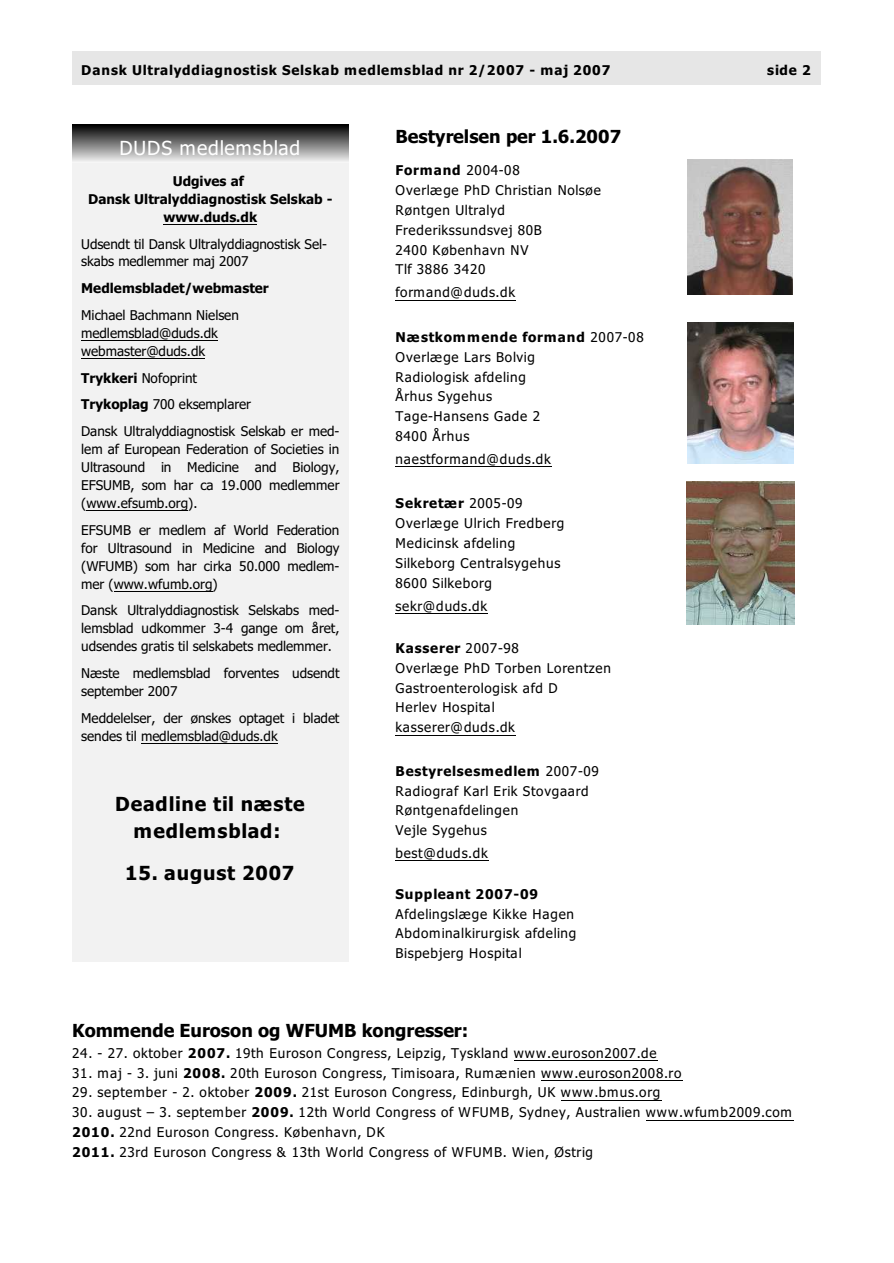
<style>
.page{position:relative;width:894px;height:1263px;background:#fff}
.page>*{position:absolute;margin:0;border:0;box-sizing:border-box;transform-origin:0 0}
.t1{font:700 19.5px/27.8px "Tahoma";letter-spacing:.045em;color:#000;text-align:center}
.t2{font:19.5px "Tahoma";letter-spacing:.04em;color:#fff}
.t3{font:700 18px "Tahoma";color:#000}
.t4{font:13.5px/19.8px "Tahoma";letter-spacing:.04em;color:#000}
.t5{font:13.5px/19.8px "Tahoma";letter-spacing:.06em;color:#000}
.t6{font:13.5px/17.9px "Tahoma";color:#000}
.t7{font:13.5px "Tahoma";letter-spacing:.065em;color:#000}
.t8{font:700 13.5px "Tahoma";letter-spacing:.06em;color:#000}
.t9{font:700 13.5px/17.9px "Tahoma";color:#000;text-align:center}
.t10{font:700 13.5px "Tahoma";letter-spacing:.02em;color:#000}
.t11{font:700 13.5px "Tahoma";letter-spacing:.075em;color:#000}
.s1{font-weight:700}
</style>
<div class="page">
<div style="left:72px;top:51px;width:748px;height:34px;background:#e6e6e6"></div>
<div style="left:72px;top:125px;width:276px;height:38px;background:linear-gradient(to bottom,#020202,#efefef)"></div>
<div style="left:72px;top:163px;width:276px;height:763px;background:#f2f2f2"></div>
<div style="left:72px;top:927px;width:276px;height:35px;background:#f2f2f2"></div>
<hr style="left:163px;top:224px;width:94px;height:1px;background:#000">
<hr style="left:81px;top:340px;width:137px;height:1px;background:#000">
<hr style="left:81px;top:358px;width:124px;height:1px;background:#000">
<hr style="left:86px;top:510px;width:102px;height:1px;background:#000">
<hr style="left:114px;top:591px;width:99px;height:1px;background:#000">
<hr style="left:141px;top:743px;width:137px;height:1px;background:#000">
<hr style="left:395px;top:300px;width:121px;height:1px;background:#000">
<hr style="left:395px;top:466px;width:157px;height:1px;background:#000">
<hr style="left:395px;top:613px;width:93px;height:1px;background:#000">
<hr style="left:395px;top:735px;width:121px;height:1px;background:#000">
<hr style="left:395px;top:861px;width:94px;height:1px;background:#000">
<hr style="left:514px;top:1060px;width:144px;height:1px;background:#000">
<hr style="left:541px;top:1080px;width:141px;height:1px;background:#000">
<hr style="left:561px;top:1100px;width:100px;height:1px;background:#000">
<hr style="left:646px;top:1120px;width:147px;height:1px;background:#000">
<img style="left:687px;top:160px;width:105px;height:135px">
<img style="left:687px;top:322px;width:107px;height:141px">
<img style="left:686px;top:482px;width:108px;height:142px">
<p class="t8" style="left:81px;top:65px;width:531px">Dansk Ultralyddiagnostisk Selskab medlemsblad nr 2/2007 - maj 2007</p>
<p class="t10" style="left:767px;top:65px;width:45px">side 2</p>
<h1 class="t2" style="left:119px;top:140px;width:183px">DUDS medlemsblad</h1>
<p class="t9" style="left:88px;top:173px;width:246px">Udgives af<br>Dansk Ultralyddiagnostisk Selskab - www.duds.dk</p>
<p class="t6" style="left:81px;top:236px;width:247px">Udsendt til Dansk Ultralyddiagnostisk Sel&shy;skabs medlemmer maj 2007</p>
<p class="t10" style="left:81px;top:283px;width:189px">Medlemsbladet/webmaster</p>
<p class="t6" style="left:81px;top:307px;width:159px">Michael Bachmann Nielsen medlemsblad@duds.dk webmaster@duds.dk</p>
<p class="t6" style="left:81px;top:365px;width:260px;line-height:26.8px"><span class="s1">Trykkeri</span> Nofoprint<br><span class="s1">Trykoplag</span> 700 eksemplarer<br>Dansk Ultralyddiagnostisk Selskab er med-</p>
<p class="t4" style="left:81px;top:442px;width:260px;line-height:17.9px;text-align:justify">lem af European Federation of Societies in Ultrasound in Medicine and Biology, EFSUMB, som har ca 19.000 medlemmer (www.efsumb.org).</p>
<p class="t4" style="left:81px;top:522px;width:260px;line-height:18px;text-align:justify">EFSUMB er medlem af World Federation for Ultrasound in Medicine and Biology (WFUMB) som har cirka 50.000 medlem&shy;mer (www.wfumb.org)</p>
<p class="t4" style="left:81px;top:603px;width:260px;line-height:17.9px;text-align:justify">Dansk Ultralyddiagnostisk Selskabs med&shy;lemsblad udkommer 3-4 gange om året, udsendes gratis til selskabets medlemmer.</p>
<p class="t6" style="left:81px;top:665px;width:260px">Næste medlemsblad forventes udsendt september 2007</p>
<p class="t6" style="left:81px;top:710px;width:260px">Meddelelser, der ønskes optaget i bladet sendes til medlemsblad@duds.dk</p>
<h1 class="t1" style="left:115px;top:791px;width:191px">Deadline til næste medlemsblad:</h1>
<h1 class="t1" style="left:125px;top:861px;width:171px">15. august 2007</h1>
<h2 class="t3" style="left:395px;top:129px;width:227px">Bestyrelsen per 1.6.2007</h2>
<p class="t4" style="left:395px;top:162px;width:207px"><span class="s1">Formand</span> 2004-08<br>Overlæge PhD Christian Nolsøe<br>Røntgen Ultralyd<br>Frederikssundsvej 80B<br>2400 København NV<br>Tlf 3886 3420</p>
<p class="t7" style="left:395px;top:287px;width:121px">formand@duds.dk</p>
<p class="t5" style="left:395px;top:328px;width:250px"><span class="s1">Næstkommende formand</span> 2007-08<br>Overlæge Lars Bolvig<br>Radiologisk afdeling<br>Århus Sygehus<br>Tage-Hansens Gade 2<br>8400 Århus</p>
<p class="t7" style="left:395px;top:453px;width:157px">naestformand@duds.dk</p>
<p class="t4" style="left:395px;top:495px;width:170px"><span class="s1">Sekretær</span> 2005-09<br>Overlæge Ulrich Fredberg<br>Medicinsk afdeling<br>Silkeborg Centralsygehus<br>8600 Silkeborg</p>
<p class="t7" style="left:395px;top:600px;width:93px">sekr@duds.dk</p>
<p class="t4" style="left:395px;top:639px;width:217px"><span class="s1">Kasserer</span> 2007-98<br>Overlæge PhD Torben Lorentzen<br>Gastroenterologisk afd D<br>Herlev Hospital kasserer@duds.dk</p>
<p class="t5" style="left:395px;top:762px;width:205px"><span class="s1">Bestyrelsesmedlem</span> 2007-09<br>Radiograf Karl Erik Stovgaard<br>Røntgenafdelingen<br>Vejle Sygehus</p>
<p class="t7" style="left:395px;top:848px;width:94px">best@duds.dk</p>
<p class="t11" style="left:395px;top:888px;width:144px">Suppleant 2007-09</p>
<p class="t4" style="left:395px;top:905px;width:182px">Afdelingslæge Kikke Hagen<br>Abdominalkirurgisk afdeling<br>Bispebjerg Hospital</p>
<h2 class="t3" style="left:72px;top:1023px;width:398px">Kommende Euroson og WFUMB kongresser:</h2>
<p class="t4" style="left:72px;top:1044px;width:586px">24. - 27. oktober <span class="s1">2007.</span> 19th Euroson Congress, Leipzig, Tyskland www.euroson2007.de</p>
<p class="t5" style="left:72px;top:1064px;width:611px">31. maj - 3. juni <span class="s1">2008.</span> 20th Euroson Congress, Timisoara, Rumænien www.euroson2008.ro</p>
<p class="t5" style="left:72px;top:1084px;width:590px">29. september - 2. oktober <span class="s1">2009.</span> 21st Euroson Congress, Edinburgh, UK www.bmus.org</p>
<p class="t4" style="left:72px;top:1104px;width:721px">30. august – 3. september <span class="s1">2009.</span> 12th World Congress of WFUMB, Sydney, Australien www.wfumb2009.com<br><span class="s1">2010.</span> 22nd Euroson Congress. København, DK<br><span class="s1">2011.</span> 23rd Euroson Congress &amp; 13th World Congress of WFUMB. Wien, Østrig</p>
</div>
